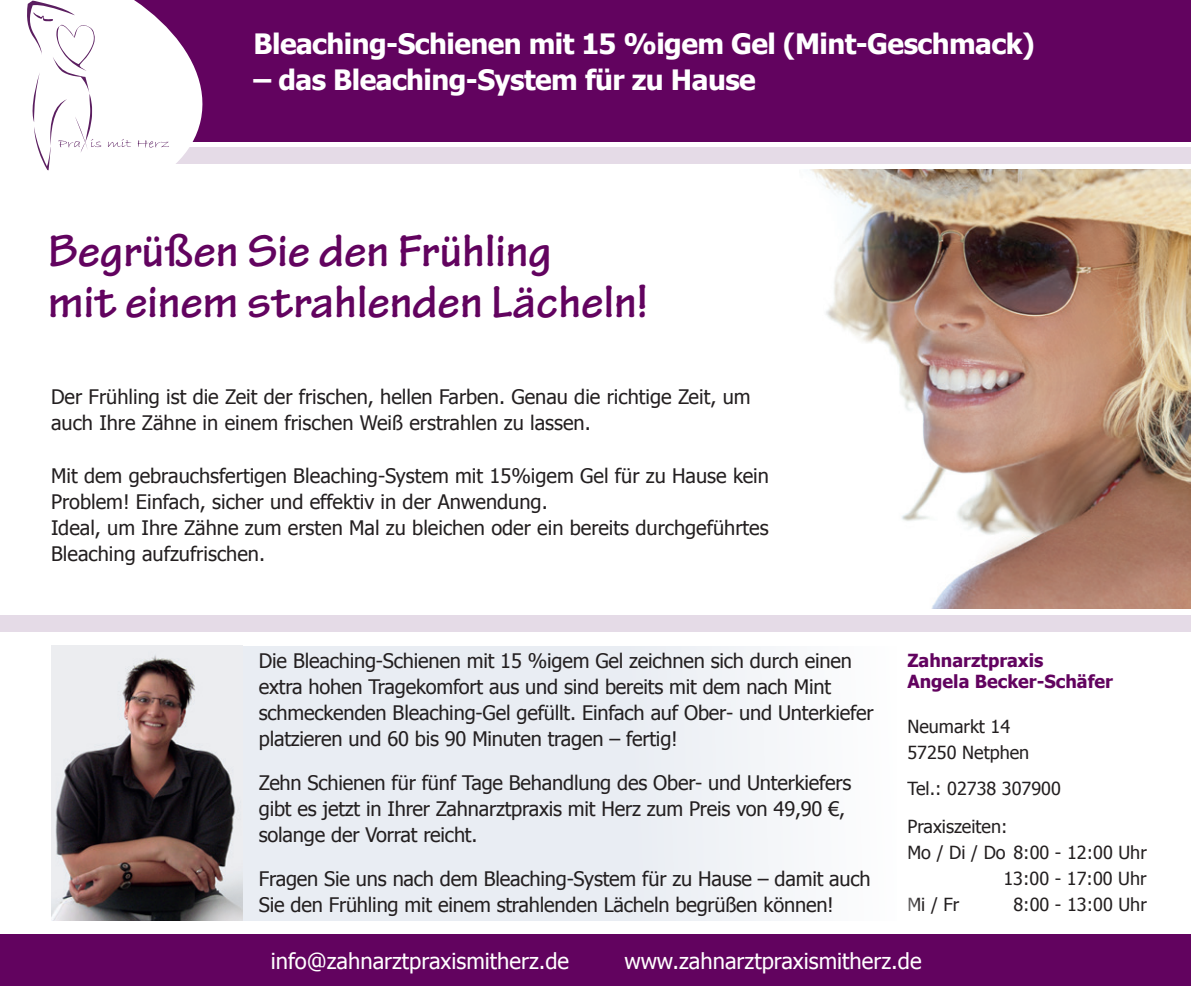
<style>
.page{position:relative;width:1191px;height:986px;background:#fff}
.page>*{position:absolute;margin:0;border:0;box-sizing:border-box;transform-origin:0 0}
.t1{font:700 48px/50.4px "Tekton Pro";color:#62035f}
.t2{font:700 28px "Tahoma";letter-spacing:-.02em;color:#fff}
.t3{font:22px "Tahoma";color:#fff}
.t4{font:20px/26px "Tahoma";letter-spacing:-.01em;color:#231f20}
.t5{font:18px/26px "Tahoma";color:#231f20}
.t6{font:700 18px/21.6px "Tahoma";color:#62035f}
</style>
<div class="page">
<img style="left:810px;top:169px;width:381px;height:439px">
<div style="left:0;top:147px;width:1191px;height:16px;background:#e5dbe7"></div>
<div style="left:0;top:614px;width:1191px;height:16px;background:#e5dbe7"></div>
<div style="left:1px;top:0;width:1190px;height:141px;background:#62035f"></div>
<svg style="left:0;top:0;width:215px;height:171px;fill:#fff"></svg>
<svg style="left:108px;top:139px;width:23px;height:8px"></svg>
<svg style="left:138px;top:140px;width:31px;height:8px"></svg>
<svg style="left:26px;top:1px;width:75px;height:169px;background:#f5f1f5"></svg>
<div style="left:243px;top:645px;width:653px;height:274px;background:linear-gradient(to right,#e4e9f0,#f6f8fa)"></div>
<div style="left:0;top:934px;width:1191px;height:51px;background:#62035f"></div>
<img style="left:51px;top:645px;width:192px;height:274px">
<h2 class="t2" style="left:253px;top:24px;width:783px">Bleaching-Schienen mit 15 %igem Gel (Mint-Geschmack)</h2>
<h2 class="t2" style="left:253px;top:60px;width:504px">– das Bleaching-System für zu Hause</h2>
<h1 class="t1" style="left:48px;top:227px;width:601px">Begrüßen Sie den Frühling<br>mit einem strahlenden Lächeln!</h1>
<p class="t4" style="left:51px;top:383px;width:701px">Der Frühling ist die Zeit der frischen, hellen Farben. Genau die richtige Zeit, um auch Ihre Zähne in einem frischen Weiß erstrahlen zu lassen.</p>
<p class="t4" style="left:51px;top:461px;width:719px">Mit dem gebrauchsfertigen Bleaching-System mit 15%igem Gel für zu Hause kein Problem! Einfach, sicher und effektiv in der Anwendung.<br>Ideal, um Ihre Zähne zum ersten Mal zu bleichen oder ein bereits durchgeführtes Bleaching aufzufrischen.</p>
<p class="t4" style="left:259px;top:646px;width:616px">Die Bleaching-Schienen mit 15 %igem Gel zeichnen sich durch einen extra hohen Tragekomfort aus und sind bereits mit dem nach Mint schmeckenden Bleaching-Gel gefüllt. Einfach auf Ober- und Unterkiefer platzieren und 60 bis 90 Minuten tragen – fertig!</p>
<p class="t4" style="left:259px;top:768px;width:594px">Zehn Schienen für fünf Tage Behandlung des Ober- und Unterkiefers gibt es jetzt in Ihrer Zahnarztpraxis mit Herz zum Preis von 49,90 €, solange der Vorrat reicht.</p>
<p class="t4" style="left:259px;top:864px;width:613px">Fragen Sie uns nach dem Bleaching-System für zu Hause – damit auch<br>Sie den Frühling mit einem strahlenden Lächeln begrüßen können!</p>
<p class="t6" style="left:907px;top:647px;width:207px">Zahnarztpraxis<br>Angela Becker-Schäfer</p>
<p class="t5" style="left:907px;top:712px;width:123px">Neumarkt 14<br>57250 Netphen</p>
<p class="t5" style="left:907px;top:768px;width:155px;line-height:37.6px">Tel.: 02738 307900<br>Praxiszeiten:</p>
<p class="t5" style="left:907px;top:837px;width:241px">Mo / Di / Do 8:00 - 12:00 Uhr</p>
<p class="t5" style="left:1003px;top:863px;width:145px">13:00 - 17:00 Uhr</p>
<p class="t5" style="left:907px;top:889px;width:54px">Mi / Fr</p>
<p class="t5" style="left:1013px;top:889px;width:135px">8:00 - 13:00 Uhr</p>
<p class="t3" style="left:271px;top:945px;width:300px">info@zahnarztpraxismitherz.de</p>
<p class="t3" style="left:624px;top:945px;width:299px">www.zahnarztpraxismitherz.de</p>
</div>
